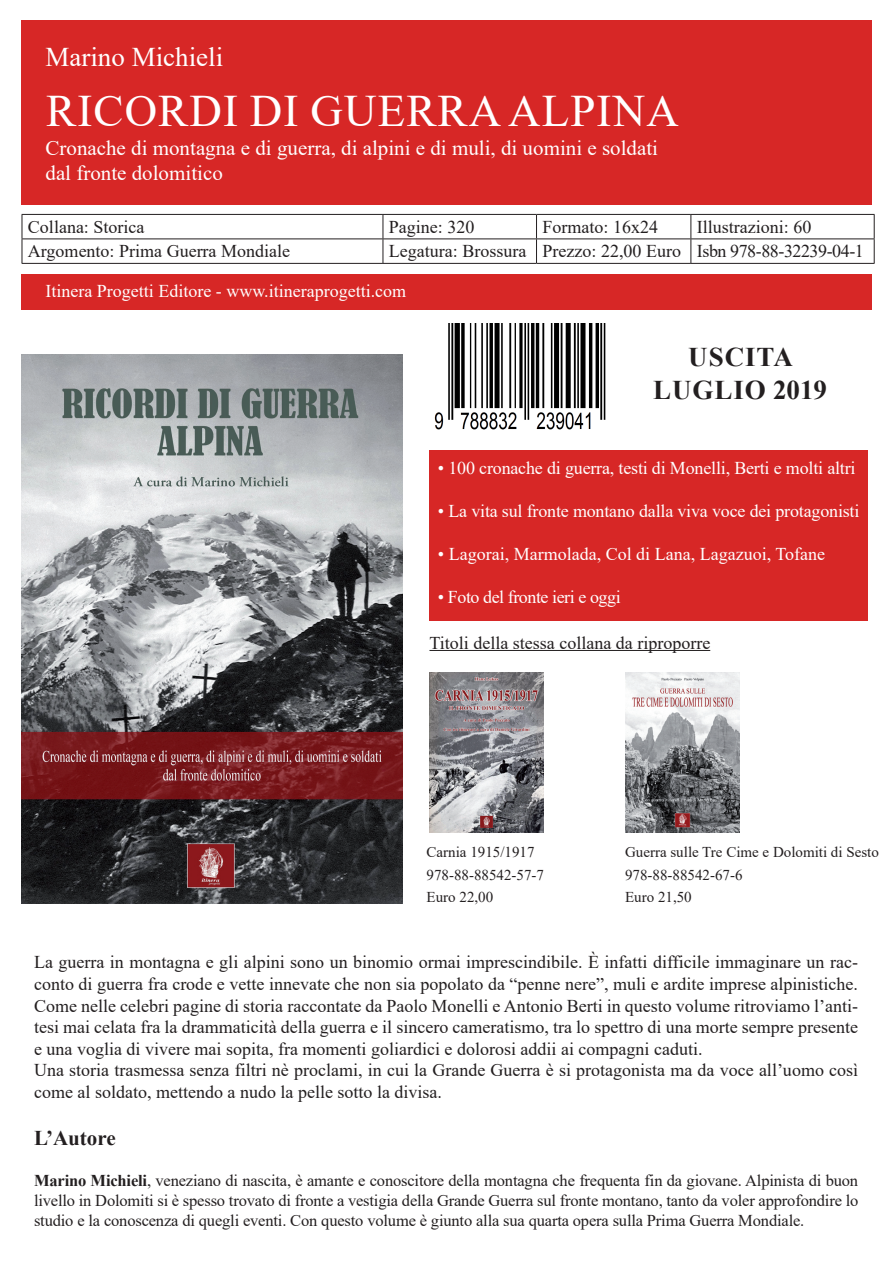
<style>
.page{position:relative;width:893px;height:1263px;background:#fff}
.page>*{position:absolute;margin:0;border:0;box-sizing:border-box;transform-origin:0 0}
.t1{font:45px "Times New Roman";letter-spacing:.025em;color:#fff}
.t2{font:700 27px/32.4px "Times New Roman";letter-spacing:.035em;color:#231f20;text-align:center}
.t3{font:27px "Times New Roman";color:#fff}
.t4{font:21px/25.2px "Times New Roman";color:#fff}
.t5{font:700 21px "Times New Roman";color:#231f20}
.t6{font:18px/21.6px "Times New Roman";color:#231f20}
.t7{font:18px "Times New Roman";letter-spacing:-.01em;color:#fff}
.t8{font:16.5px/19.8px "Times New Roman";letter-spacing:-.01em;color:#231f20;text-align:justify}
.t9{font:15px/22.2px "Times New Roman";color:#231f20}
.s1{font-weight:700}
</style>
<div class="page">
<div style="left:22px;top:21px;width:850px;height:184px;background:#d72726"></div>
<img style="left:22px;top:355px;width:380px;height:549px">
<img style="left:434px;top:324px;width:172px;height:106px">
<hr style="left:22px;top:214px;width:361px;height:1px;background:#231f20">
<hr style="left:383px;top:214px;width:153px;height:1px;background:#231f20">
<hr style="left:536px;top:214px;width:155px;height:1px;background:#231f20">
<hr style="left:691px;top:214px;width:184px;height:1px;background:#231f20">
<hr style="left:22px;top:238px;width:361px;height:1px;background:#231f20">
<svg style="left:22px;top:215px;width:1px;height:48px"></svg>
<hr style="left:383px;top:238px;width:153px;height:1px;background:#231f20">
<svg style="left:383px;top:215px;width:1px;height:48px"></svg>
<hr style="left:536px;top:238px;width:155px;height:1px;background:#231f20">
<svg style="left:536px;top:215px;width:1px;height:48px"></svg>
<hr style="left:691px;top:238px;width:184px;height:1px;background:#231f20">
<svg style="left:690px;top:215px;width:1px;height:48px"></svg>
<svg style="left:874px;top:215px;width:1px;height:48px"></svg>
<hr style="left:22px;top:263px;width:361px;height:1px;background:#231f20">
<hr style="left:383px;top:263px;width:153px;height:1px;background:#231f20">
<hr style="left:536px;top:263px;width:155px;height:1px;background:#231f20">
<hr style="left:691px;top:263px;width:184px;height:1px;background:#231f20">
<div style="left:22px;top:274px;width:850px;height:36px;background:#d72726"></div>
<div style="left:429px;top:451px;width:439px;height:170px;background:#d72726"></div>
<img style="left:429px;top:673px;width:114px;height:159px">
<img style="left:626px;top:673px;width:114px;height:159px">
<hr style="left:429px;top:650px;width:281px;height:1px;background:#231f20">
<h2 class="t3" style="left:45px;top:37px;width:179px">Marino Michieli</h2>
<h1 class="t1" style="left:46px;top:79px;width:492px">ricordi di guerra alp</h1>
<h1 class="t1" style="left:597px;top:79px;width:71px">ina</h1>
<p class="t4" style="left:45px;top:135px;width:614px">Cronache di montagna e di guerra, di alpini e di muli, di uomini e soldati dal fronte dolomitico</p>
<p class="t6" style="left:28px;top:215px;width:118px">Collana: Storica</p>
<p class="t6" style="left:389px;top:215px;width:87px">Pagine: 320</p>
<p class="t6" style="left:542px;top:215px;width:117px">Formato: 16x24</p>
<p class="t6" style="left:697px;top:215px;width:116px">Illustrazioni: 60</p>
<p class="t6" style="left:28px;top:240px;width:264px">Argomento: Prima Guerra Mondiale</p>
<p class="t6" style="left:389px;top:240px;width:476px">Legatura: Brossura Prezzo: 22,00 Euro Isbn 978-88-32239-04-1</p>
<p class="t7" style="left:45px;top:279px;width:362px">Itinera Progetti Editore - www.itineraprogetti.com</p>
<h2 class="t2" style="left:653px;top:340px;width:175px">uscita<br>Luglio 2019</h2>
<p class="t7" style="left:438px;top:455px;width:419px">• 100 cronache di guerra, testi di Monelli, Berti e molti altri</p>
<p class="t7" style="left:438px;top:498px;width:423px">• La vita sul fronte montano dalla viva voce dei protagonisti</p>
<p class="t7" style="left:438px;top:541px;width:389px">• Lagorai, Marmolada, Col di Lana, Lagazuoi, Tofane</p>
<p class="t7" style="left:438px;top:585px;width:184px">• Foto del fronte ieri e oggi</p>
<p class="t6" style="left:429px;top:631px;width:282px">Titoli della stessa collana da riproporre</p>
<p class="t9" style="left:427px;top:841px;width:119px">Carnia 1915/1917<br>978-88-88542-57-7<br>Euro 22,00</p>
<p class="t9" style="left:625px;top:841px;width:255px">Guerra sulle Tre Cime e Dolomiti di Sesto<br>978-88-88542-67-6<br>Euro 21,50</p>
<p class="t6" style="left:34px;top:951px;width:826px">La guerra in montagna e gli alpini sono un binomio ormai imprescindibile. È infatti difficile immaginare un rac&shy;conto di guerra fra crode e vette innevate che non sia popolato da “penne nere”, muli e ardite imprese alpinistiche.<br>Come nelle celebri pagine di storia raccontate da Paolo Monelli e Antonio Berti in questo volume ritroviamo l’anti&shy;tesi mai celata fra la drammaticità della guerra e il sincero cameratismo, tra lo spettro di una morte sempre presente e una voglia di vivere mai sopita, fra momenti goliardici e dolorosi addii ai compagni caduti.<br>Una storia trasmessa senza filtri nè proclami, in cui la Grande Guerra è si protagonista ma da voce all’uomo così come al soldato, mettendo a nudo la pelle sotto la divisa.</p>
<p class="t5" style="left:34px;top:1123px;width:83px">L’Autore</p>
<p class="t8" style="left:34px;top:1170px;width:826px"><span class="s1">Marino Michieli</span>, veneziano di nascita, è amante e conoscitore della montagna che frequenta fin da giovane. Alpinista di buon livello in Dolomiti si è spesso trovato di fronte a vestigia della Grande Guerra sul fronte montano, tanto da voler approfondire lo studio e la conoscenza di quegli eventi. Con questo volume è giunto alla sua quarta opera sulla Prima Guerra Mondiale.</p>
</div>
